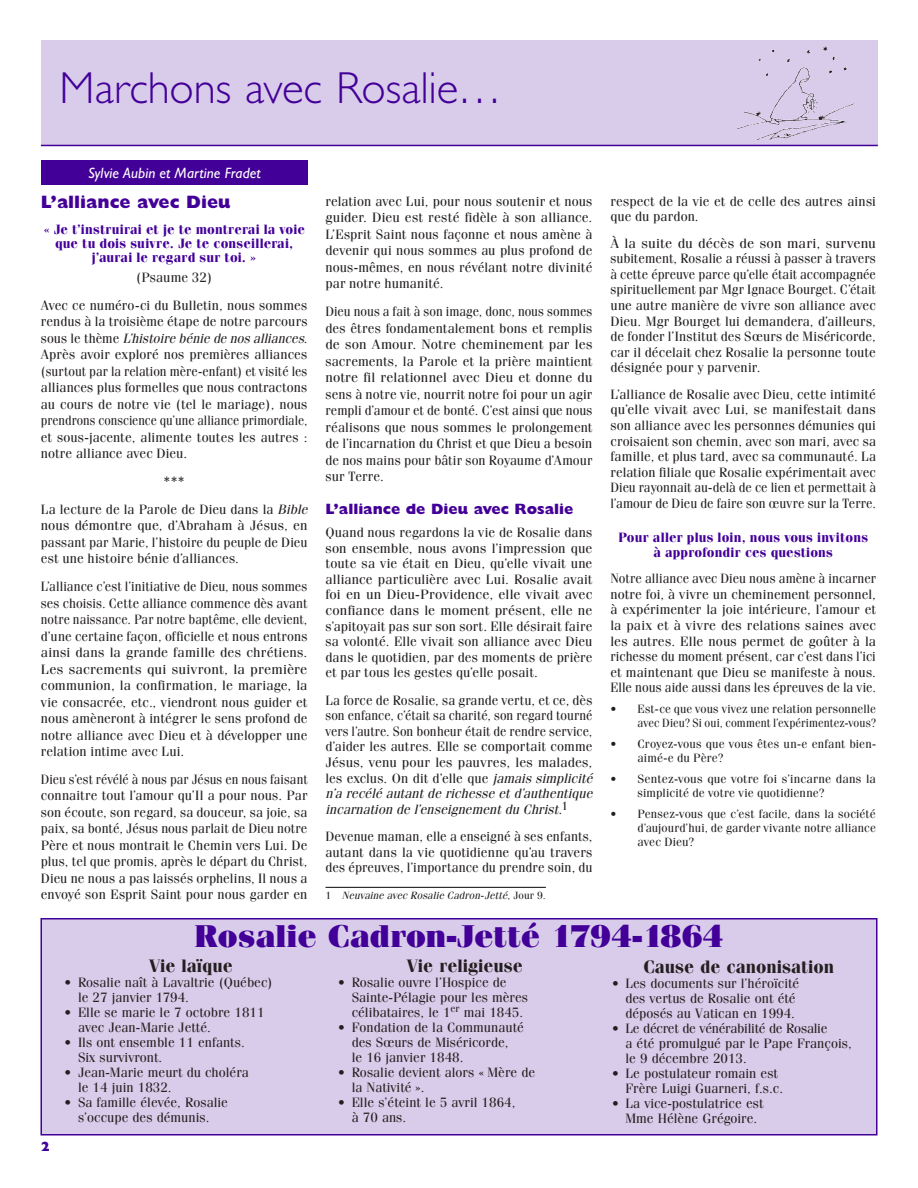
<style>
.page{position:relative;width:918px;height:1188px;background:#fff}
.page>*{position:absolute;margin:0;border:0;box-sizing:border-box;transform-origin:0 0}
.t1{font:300 45px "Gill Sans";letter-spacing:-.005em;color:#430098}
.t2{font:900 31.5px "Fenice";color:#430098}
.t3{font:700 18px "Fenice";color:#231f20}
.t4{font:800 18px "Gill Sans";color:#430098}
.t5{font:800 15px "Gill Sans";color:#430098}
.t6{font:italic 15px "Gill Sans";letter-spacing:.01em;color:#fff}
.t7{font:13.5px/15.6px "Fenice";color:#231f20}
.t8{font:13.5px/16.5px "Fenice";color:#231f20;text-align:justify;scale:.95 1}
.t9{font:13.5px/16.5px "Fenice";color:#231f20;text-align:justify;scale:.94 1}
.t10{font:13.5px/15.6px "Fenice";color:#231f20;text-align:justify;scale:1.07 1}
.t11{font:13.5px/16.5px "Fenice";color:#231f20;text-align:justify;scale:.93 1}
.t12{font:700 13.5px/14.2px "Fenice";letter-spacing:.01em;color:#430098;text-align:center}
.t13{font:800 13.5px "Gill Sans";color:#430098}
.t14{font:12px/14.1px "Fenice";letter-spacing:.01em;color:#231f20}
.t15{font:italic 10.5px "Fenice";letter-spacing:.01em;color:#231f20}
.s1{font-style:italic}
.s2{font-style:normal}
</style>
<div class="page">
<div style="left:41px;top:160px;width:267px;height:25px;background:#430098"></div>
<div style="left:41px;top:40px;width:837px;height:105px;background:#d9ccea"></div>
<img style="left:737px;top:46px;width:117px;height:95px">
<div style="left:40px;top:918px;width:838px;height:218px;background:#d9ccea;border:2px solid #430098"></div>
<hr style="left:41px;top:145px;width:837px;height:1px;background:#430098">
<hr style="left:326px;top:887px;width:220px;height:1px;background:#231f20">
<h1 class="t1" style="left:60px;top:63px;width:444px">Marchons avec Rosalie…</h1>
<p class="t6" style="left:88px;top:164px;width:174px">Sylvie Aubin et Martine Fradet</p>
<h3 class="t4" style="left:41px;top:192px;width:191px">L’alliance avec Dieu</h3>
<p class="t12" style="left:43px;top:222px;width:263px">« Je t’instruirai et je te montrerai la voie que tu dois suivre. Je te conseillerai, j’aurai le regard sur toi. »</p>
<p class="t7" style="left:41px;top:263px;width:268px;line-height:27.8px;text-align:center">(Psaume 32)<br>Avec ce numéro-ci du Bulletin, nous sommes</p>
<p class="t7" style="left:41px;top:313px;width:268px;line-height:16.5px;text-align:justify">rendus à la troisième étape de notre parcours sous le thème <span class="s1">L’histoire bénie de nos alliances</span>.<br>Après avoir exploré nos premières alliances (surtout par la relation mère-enfant) et visité les alliances plus formelles que nous contractons au cours de notre vie (tel le mariage), nous prendrons conscience qu’une alliance primordiale, et sous-jacente, alimente toutes les autres : notre alliance avec Dieu.</p>
<p class="t7" style="left:41px;top:467px;width:268px;line-height:27.8px;text-align:center">***<br>La lecture de la Parole de Dieu dans la <span class="s1">Bible</span></p>
<p class="t7" style="left:41px;top:517px;width:268px;line-height:16.5px;text-align:justify">nous démontre que, d’Abraham à Jésus, en passant par Marie, l’histoire du peuple de Dieu est une histoire bénie d’alliances.</p>
<p class="t8" style="left:41px;top:578px;width:282px">L’alliance c’est l’initiative de Dieu, nous sommes ses choisis. Cette alliance commence dès avant notre naissance. Par notre baptême, elle devient, d’une certaine façon, officielle et nous entrons ainsi dans la grande famille des chrétiens.<br>Les sacrements qui suivront, la première communion, la confirmation, le mariage, la vie consacrée, etc., viendront nous guider et nous amèneront à intégrer le sens profond de notre alliance avec Dieu et à développer une relation intime avec Lui.</p>
<p class="t11" style="left:41px;top:771px;width:288px">Dieu s’est révélé à nous par Jésus en nous faisant connaitre tout l’amour qu’Il a pour nous. Par son écoute, son regard, sa douceur, sa joie, sa paix, sa bonté, Jésus nous parlait de Dieu notre Père et nous montrait le Chemin vers Lui. De plus, tel que promis, après le départ du Christ, Dieu ne nous a pas laissés orphelins, Il nous a envoyé son Esprit Saint pour nous garder en</p>
<p class="t7" style="left:326px;top:192px;width:269px;line-height:16.5px;text-align:justify">relation avec Lui, pour nous soutenir et nous guider. Dieu est resté fidèle à son alliance.<br>L’Esprit Saint nous façonne et nous amène à devenir qui nous sommes au plus profond de nous-mêmes, en nous révélant notre divinité par notre humanité.</p>
<p class="t9" style="left:326px;top:303px;width:286px">Dieu nous a fait à son image, donc, nous sommes des êtres fondamentalement bons et remplis de son Amour. Notre cheminement par les sacrements, la Parole et la prière maintient notre fil relationnel avec Dieu et donne du sens à notre vie, nourrit notre foi pour un agir rempli d’amour et de bonté. C’est ainsi que nous réalisons que nous sommes le prolongement de l’incarnation du Christ et que Dieu a besoin de nos mains pour bâtir son Royaume d’Amour sur Terre.</p>
<p class="t5" style="left:326px;top:500px;width:249px">L’alliance de Dieu avec Rosalie</p>
<p class="t7" style="left:326px;top:524px;width:269px;text-align:justify">Quand nous regardons la vie de Rosalie dans son ensemble, nous avons l’impression que toute sa vie était en Dieu, qu’elle vivait une alliance particulière avec Lui. Rosalie avait foi en un Dieu-Providence, elle vivait avec confiance dans le moment présent, elle ne s’apitoyait pas sur son sort. Elle désirait faire sa volonté. Elle vivait son alliance avec Dieu dans le quotidien, par des moments de prière et par tous les gestes qu’elle posait.</p>
<p class="t7" style="left:326px;top:692px;width:269px;text-align:justify">La force de Rosalie, sa grande vertu, et ce, dès son enfance, c’était sa charité, son regard tourné vers l’autre. Son bonheur était de rendre service, d’aider les autres. Elle se comportait comme Jésus, venu pour les pauvres, les malades, les exclus. On dit d’elle que <span class="s1">jamais simplicité n’a recélé autant de richesse et d’authentique incarnation de l’enseignement du Christ.</span><sup>1</sup></p>
<p class="t7" style="left:326px;top:828px;width:269px;text-align:justify">Devenue maman, elle a enseigné à ses enfants, autant dans la vie quotidienne qu’au travers des épreuves, l’importance du prendre soin, du</p>
<p class="t15" style="left:326px;top:889px;width:222px"><span class="s2">1</span> Neuvaine avec Rosalie Cadron-Jetté<span class="s2">, Jour 9.</span></p>
<p class="t7" style="left:610px;top:193px;width:267px">respect de la vie et de celle des autres ainsi que du pardon.</p>
<p class="t10" style="left:610px;top:235px;width:250px">À la suite du décès de son mari, survenu subitement, Rosalie a réussi à passer à travers à cette épreuve parce qu’elle était accompagnée spirituellement par Mgr Ignace Bourget. C’était une autre manière de vivre son alliance avec Dieu. Mgr Bourget lui demandera, d’ailleurs, de fonder l’Institut des Sœurs de Miséricorde, car il décelait chez Rosalie la personne toute désignée pour y parvenir.</p>
<p class="t7" style="left:610px;top:386px;width:267px;text-align:justify">L’alliance de Rosalie avec Dieu, cette intimité qu’elle vivait avec Lui, se manifestait dans son alliance avec les personnes démunies qui croisaient son chemin, avec son mari, avec sa famille, et plus tard, avec sa communauté. La relation filiale que Rosalie expérimentait avec Dieu rayonnait au-delà de ce lien et permettait à l’amour de Dieu de faire son œuvre sur la Terre.</p>
<p class="t12" style="left:618px;top:530px;width:251px">Pour aller plus loin, nous vous invitons à approfondir ces questions</p>
<p class="t8" style="left:610px;top:570px;width:281px;line-height:15.6px">Notre alliance avec Dieu nous amène à incarner notre foi, à vivre un cheminement personnel, à expérimenter la joie intérieure, l’amour et la paix et à vivre des relations saines avec les autres. Elle nous permet de goûter à la richesse du moment présent, car c’est dans l’ici et maintenant que Dieu se manifeste à nous.<br>Elle nous aide aussi dans les épreuves de la vie.</p>
<p class="t14" style="left:610px;top:702px;width:267px;text-align:right">• Est-ce que vous vivez une relation personnelle avec Dieu? Si oui, comment l’expérimentez-vous?</p>
<p class="t14" style="left:638px;top:737px;width:240px;text-indent:-27px">• Croyez-vous que vous êtes un-e enfant bien&shy;aimé-e du Père?</p>
<p class="t14" style="left:638px;top:772px;width:240px;text-indent:-27px">• Sentez-vous que votre foi s’incarne dans la simplicité de votre vie quotidienne?</p>
<p class="t14" style="left:638px;top:807px;width:240px;text-align:justify;text-indent:-27px">• Pensez-vous que c’est facile, dans la société d’aujourd’hui, de garder vivante notre alliance avec Dieu?</p>
<h2 class="t2" style="left:194px;top:917px;width:531px">Rosalie Cadron-Jetté 1794-1864</h2>
<p class="t13" style="left:41px;top:1138px;width:11px">2</p>
<h3 class="t3" style="left:150px;top:955px;width:85px">Vie laïque</h3>
<p class="t7" style="left:78px;top:975px;width:196px;line-height:15px;text-indent:-14px">• Rosalie naît à Lavaltrie (Québec) le 27 janvier 1794.</p>
<p class="t7" style="left:78px;top:1005px;width:188px;line-height:15px;text-indent:-14px">• Elle se marie le 7 octobre 1811 avec Jean-Marie Jetté.</p>
<p class="t7" style="left:78px;top:1035px;width:168px;line-height:15px;text-indent:-14px">• Ils ont ensemble 11 enfants.<br>Six survivront.</p>
<p class="t7" style="left:78px;top:1065px;width:172px;line-height:15px;text-indent:-14px">• Jean-Marie meurt du choléra le 14 juin 1832.</p>
<p class="t7" style="left:64px;top:1095px;width:165px;line-height:15px;text-align:center">• Sa famille élevée, Rosalie s’occupe des démunis.</p>
<h3 class="t3" style="left:407px;top:955px;width:117px">Vie religieuse</h3>
<p class="t7" style="left:352px;top:975px;width:178px;line-height:15px;text-indent:-14px">• Rosalie ouvre l’Hospice de<br>Sainte-Pélagie pour les mères célibataires, le 1<sup>er</sup> mai 1845.</p>
<p class="t7" style="left:352px;top:1020px;width:174px;line-height:15px;text-indent:-14px">• Fondation de la Communauté des Sœurs de Miséricorde,<br>le 16 janvier 1848.</p>
<p class="t7" style="left:352px;top:1065px;width:185px;line-height:15px;text-indent:-14px">• Rosalie devient alors « Mère de la Nativité ».</p>
<p class="t7" style="left:352px;top:1095px;width:165px;line-height:15px;text-indent:-14px">• Elle s’éteint le 5 avril 1864, à 70 ans.</p>
<h3 class="t3" style="left:643px;top:956px;width:192px">Cause de canonisation</h3>
<p class="t7" style="left:626px;top:975px;width:175px;line-height:15px;text-indent:-14px">• Les documents sur l’héroïcité des vertus de Rosalie ont été déposés au Vatican en 1994.</p>
<p class="t7" style="left:626px;top:1020px;width:228px;line-height:15px;text-indent:-14px">• Le décret de vénérabilité de Rosalie<br>a été promulgué par le Pape François, le 9 décembre 2013.</p>
<p class="t7" style="left:626px;top:1065px;width:159px;line-height:15px;text-indent:-14px">• Le postulateur romain est<br>Frère Luigi Guarneri, f.s.c.</p>
<p class="t7" style="left:612px;top:1095px;width:153px;line-height:15px;text-align:center">• La vice-postulatrice est<br>Mme Hélène Grégoire.</p>
</div>
